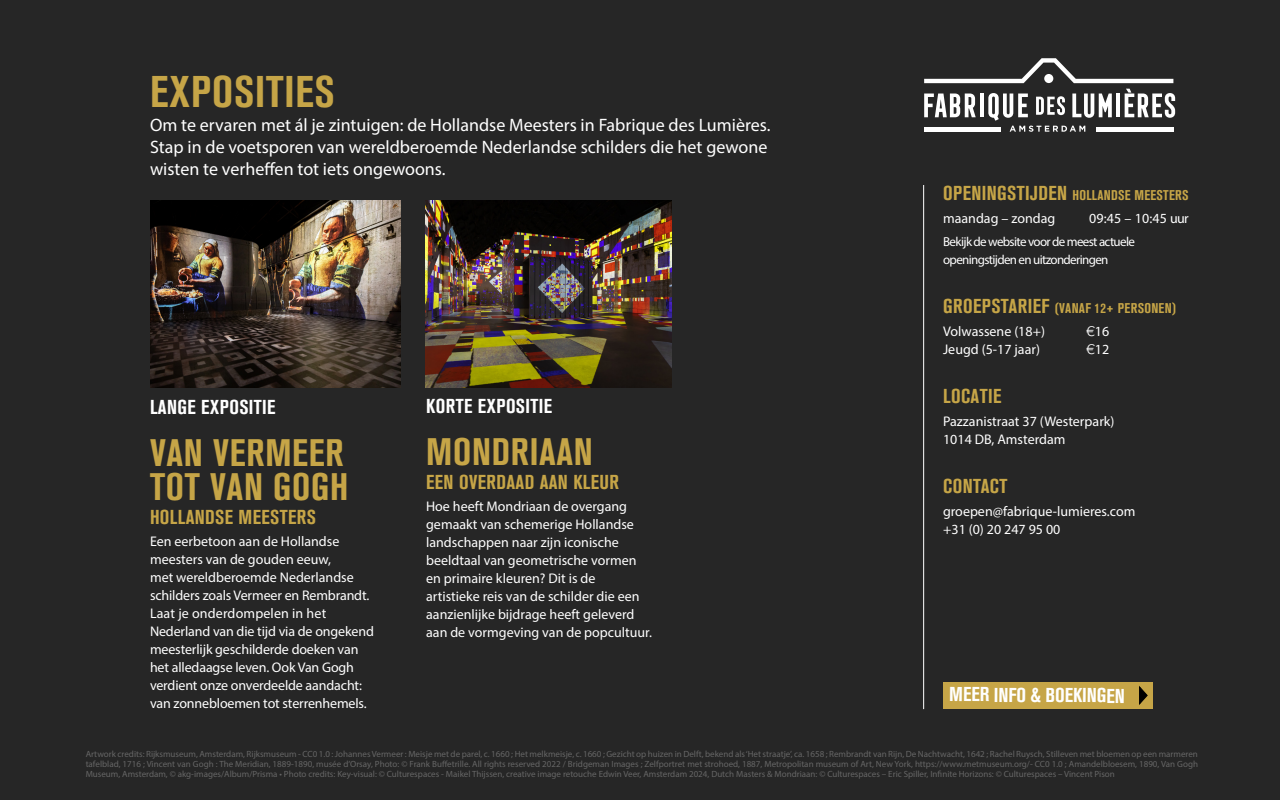
<style>
.page{position:relative;width:1280px;height:800px;background:#262626}
.page>*{position:absolute;margin:0;border:0;box-sizing:border-box;transform-origin:0 0}
.t1{font:700 condensed 44px "Akzidenz Grotesk BQ";letter-spacing:.02em;color:#c6a547}
.t2{font:700 condensed 38px/34px "Akzidenz Grotesk BQ";letter-spacing:.02em;color:#c6a547}
.t3{font:700 condensed 20px "Akzidenz Grotesk BQ";letter-spacing:.02em;color:#c6a547}
.t4{font:700 condensed 20px "Akzidenz Grotesk BQ";letter-spacing:.02em;color:#fff}
.t5{font:20px "Akzidenz Grotesk BQ Bd Cnd Alt";letter-spacing:-.01em;color:#fff}
.t6{font:18px/22px "Myriad Pro";color:#fff}
.t7{font:14px/18px "Myriad Pro";color:#fff}
.t8{font:700 condensed 14px "Akzidenz Grotesk BQ";letter-spacing:.02em;color:#c6a547}
.t9{font:13px/18px "Myriad Pro";letter-spacing:-.05em;color:#fff}
.t10{font:9px/10px "Myriad Pro";color:#666;text-align:justify}
.s1{font-size:20px}
.s2{font-family:"Akzidenz Grotesk BQ";font-weight:300}
</style>
<div class="page">
<img style="left:150px;top:200px;width:251px;height:188px">
<img style="left:425px;top:200px;width:247px;height:188px">
<svg style="left:924px;top:58px;width:249px;height:25px"></svg>
<div style="left:924px;top:127px;width:77px;height:5px;background:#fff"></div>
<div style="left:1096px;top:127px;width:77px;height:5px;background:#fff"></div>
<div style="left:1044px;top:74px;width:9px;height:9px;background:#fff;border-radius:50%"></div>
<svg style="left:924px;top:94px;width:52px;height:23px"></svg>
<hr style="left:980px;top:94px;width:4px;height:23px;background:#fff">
<svg style="left:988px;top:93px;width:124px;height:39px"></svg>
<hr style="left:1116px;top:94px;width:4px;height:23px;background:#fff">
<svg style="left:1125px;top:89px;width:50px;height:29px"></svg>
<hr style="left:923px;top:185px;width:1px;height:524px;background:#fff">
<div style="left:943px;top:682px;width:210px;height:27px;background:#c6a547"></div>
<svg style="left:1139px;top:686px;width:9px;height:19px"></svg>
<h1 class="t1" style="left:150px;top:66px;width:186px">EXPOSITIES</h1>
<h3 class="t6" style="left:150px;top:113px;width:622px">Om te ervaren met ál je zintuigen: de Hollandse Meesters in Fabrique des Lumières.<br>Stap in de voetsporen van wereldberoemde Nederlandse schilders die het gewone wisten te verheffen tot iets ongewoons.</h3>
<h3 class="t4" style="left:150px;top:396px;width:127px">LANGE EXPOSITIE</h3>
<h2 class="t2" style="left:150px;top:436px;width:200px">VAN VERMEER<br>TOT VAN GOGH</h2>
<h3 class="t3" style="left:150px;top:506px;width:167px">HOLLANDSE MEESTERS</h3>
<p class="t7" style="left:150px;top:532px;width:225px">Een eerbetoon aan de Hollandse meesters van de gouden eeuw,<br>met wereldberoemde Nederlandse schilders zoals Vermeer en Rembrandt.<br>Laat je onderdompelen in het Nederland van die tijd via de ongekend meesterlijk geschilderde doeken van het alledaagse leven. Ook Van Gogh verdient onze onverdeelde aandacht: van zonnebloemen tot sterrenhemels.</p>
<h3 class="t4" style="left:426px;top:395px;width:127px">KORTE EXPOSITIE</h3>
<h2 class="t2" style="left:426px;top:435px;width:168px">MONDRIAAN</h2>
<h3 class="t3" style="left:426px;top:471px;width:194px">EEN OVERDAAD AAN KLEUR</h3>
<p class="t7" style="left:426px;top:497px;width:227px">Hoe heeft Mondriaan de overgang gemaakt van schemerige Hollandse landschappen naar zijn iconische beeldtaal van geometrische vormen en primaire kleuren? Dit is de artistieke reis van de schilder die een aanzienlijke bijdrage heeft geleverd aan de vormgeving van de popcultuur.</p>
<h3 class="t8" style="left:943px;top:187px;width:247px"><span class="s1">OPENINGSTIJDEN</span> HOLLANDSE MEESTERS</h3>
<h3 class="t7" style="left:943px;top:209px;width:114px">maandag – zondag</h3>
<h3 class="t7" style="left:1089px;top:209px;width:101px">09:45 – 10:45 uur</h3>
<h3 class="t9" style="left:943px;top:233px;width:193px">Bekijk de website voor de meest actuele openingstijden en uitzonderingen</h3>
<h3 class="t8" style="left:943px;top:300px;width:234px"><span class="s1">GROEPSTARIEF</span> (VANAF 12+ PERSONEN)</h3>
<h3 class="t7" style="left:943px;top:322px;width:103px">Volwassene (18+)</h3>
<h3 class="t7" style="left:1086px;top:322px;width:25px"><span class="s2">€</span>16</h3>
<h3 class="t7" style="left:943px;top:340px;width:98px">Jeugd (5-17 jaar)</h3>
<h3 class="t7" style="left:1086px;top:340px;width:25px"><span class="s2">€</span>12</h3>
<h3 class="t3" style="left:943px;top:385px;width:60px">LOCATIE</h3>
<h3 class="t7" style="left:943px;top:412px;width:173px">Pazzanistraat 37 (Westerpark)<br>1014 DB, Amsterdam</h3>
<h3 class="t3" style="left:943px;top:475px;width:66px">CONTACT</h3>
<h3 class="t7" style="left:943px;top:502px;width:194px">groepen@fabrique-lumieres.com +31 (0) 20 247 95 00</h3>
<h3 class="t5" style="left:949px;top:684px;width:177px">MEER INFO &amp; BOEKINGEN</h3>
<p class="t10" style="left:86px;top:749px;width:1114px">Artwork credits: Rijksmuseum, Amsterdam, Rijksmuseum - CC0 1.0 : Johannes Vermeer : Meisje met de parel, c. 1660 ; Het melkmeisje, c. 1660 ; Gezicht op huizen in Delft, bekend als ‘Het straatje’, ca. 1658 ; Rembrandt van Rijn, De Nachtwacht, 1642 ; Rachel Ruysch, Stilleven met bloemen op een marmeren tafelblad, 1716 ; Vincent van Gogh : The Meridian, 1889-1890, musée d’Orsay, Photo: © Frank Buffetrille. All rights reserved 2022 / Bridgeman Images ; Zelfportret met strohoed, 1887, Metropolitan museum of Art, New York, https://www.metmuseum.org/- CC0 1.0 ; Amandelbloesem, 1890, Van Gogh Museum, Amsterdam, © akg-images/Album/Prisma • Photo credits: Key-visual: © Culturespaces - Maikel Thijssen, creative image retouche Edwin Veer, Amsterdam 2024, Dutch Masters &amp; Mondriaan: © Culturespaces – Eric Spiller, Infinite Horizons: © Culturespaces – Vincent Pison</p>
</div>
